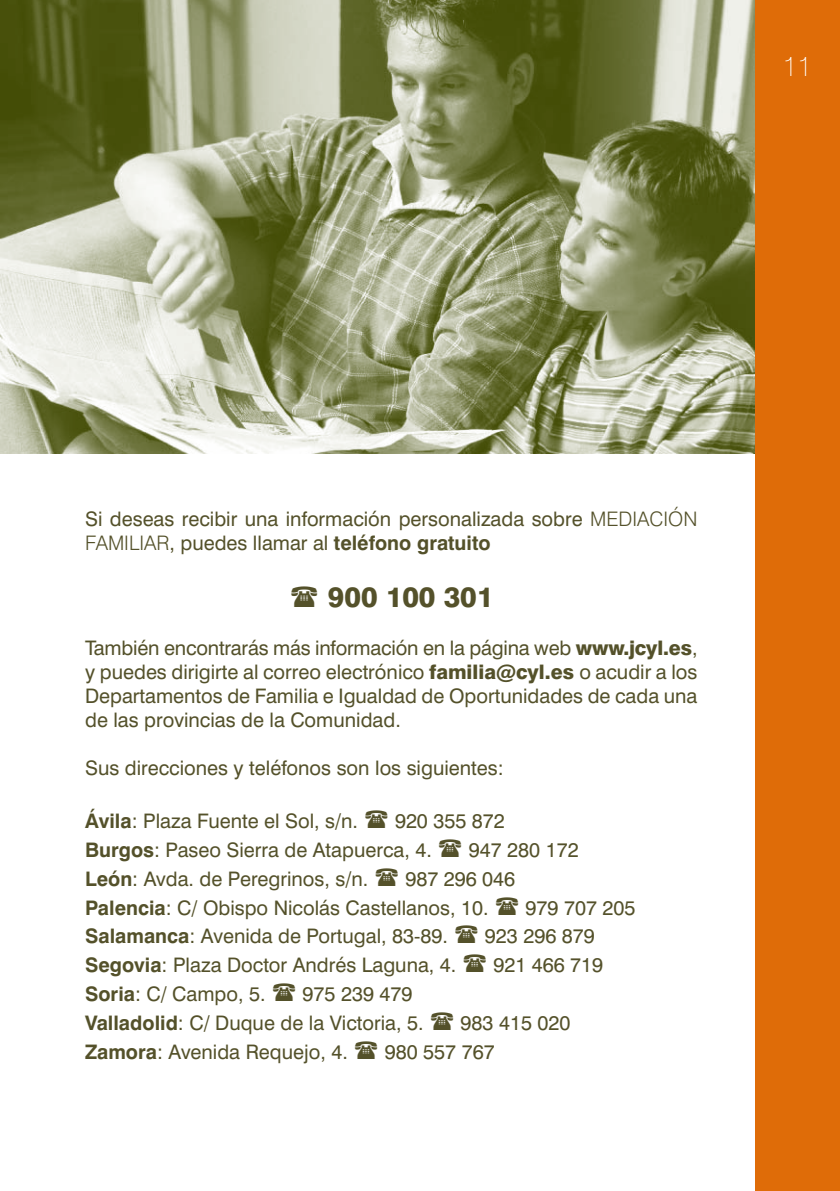
<style>
.page{position:relative;width:840px;height:1191px;background:#fff}
.page>*{position:absolute;margin:0;border:0;box-sizing:border-box;transform-origin:0 0}
.t1{font:800 28px "Swiss 721 BT";color:#54512a}
.t2{font:100 28px "Swiss 721 BT";color:#fff}
.t3{font:20px/24px "Swiss 721 BT";color:#54512a}
.s1{font-weight:300}
.s2{font-weight:700}
.s3{font-weight:800}
</style>
<div class="page">
<div style="left:754px;top:0;width:85px;height:1191px;background:#df6c08"></div>
<img style="left:0;top:0;width:754px;height:454px">
<h1 class="t2" style="left:782px;top:49px;width:31px">11</h1>
<p class="t3" style="left:85px;top:506px;width:613px">Si deseas recibir una información personalizada sobre <span class="s1">MEDIACIÓN<br>FAMILIAR</span>, puedes llamar al <span class="s2">teléfono gratuito</span></p>
<h1 class="t1" style="left:328px;top:580px;width:167px">900 100 301</h1>
<p class="t3" style="left:85px;top:636px;width:613px;text-align:justify">También encontrarás más información en la página web <span class="s3">www.jcyl.es</span>, y puedes dirigirte al correo electrónico <span class="s3">familia@cyl.es</span> o acudir a los Departamentos de Familia e Igualdad de Oportunidades de cada una de las provincias de la Comunidad.</p>
<p class="t3" style="left:85px;top:756px;width:420px">Sus direcciones y teléfonos son los siguientes:</p>
<p class="t3" style="left:85px;top:808px;width:274px"><span class="s2">Ávila</span>: Plaza Fuente el Sol, s/n.</p>
<p class="t3" style="left:85px;top:806px;width:421px;line-height:28.8px;text-indent:310px">920 355 872<br><span class="s2">Burgos</span>: Paseo Sierra de Atapuerca, 4.</p>
<p class="t3" style="left:468px;top:837px;width:111px">947 280 172</p>
<p class="t3" style="left:85px;top:866px;width:284px"><span class="s2">León</span>: Avda. de Peregrinos, s/n.</p>
<p class="t3" style="left:85px;top:864px;width:431px;line-height:28.8px;text-indent:320px">987 296 046<br><span class="s2">Palencia</span>: C/ Obispo Nicolás Castellanos, 10.</p>
<p class="t3" style="left:525px;top:895px;width:111px">979 707 205</p>
<p class="t3" style="left:85px;top:924px;width:364px"><span class="s2">Salamanca</span>: Avenida de Portugal, 83-89.</p>
<p class="t3" style="left:484px;top:924px;width:111px">923 296 879</p>
<p class="t3" style="left:85px;top:952px;width:372px"><span class="s2">Segovia</span>: Plaza Doctor Andrés Laguna, 4.</p>
<p class="t3" style="left:493px;top:952px;width:111px">921 466 719</p>
<p class="t3" style="left:85px;top:981px;width:182px"><span class="s2">Soria</span>: C/ Campo, 5.</p>
<p class="t3" style="left:85px;top:979px;width:340px;line-height:28.8px;text-indent:217px">975 239 479<br><span class="s2">Valladolid</span>: C/ Duque de la Victoria, 5.</p>
<p class="t3" style="left:460px;top:1010px;width:111px">983 415 020</p>
<p class="t3" style="left:85px;top:1039px;width:264px"><span class="s2">Zamora</span>: Avenida Requejo, 4.</p>
<p class="t3" style="left:384px;top:1039px;width:111px">980 557 767</p>
</div>
